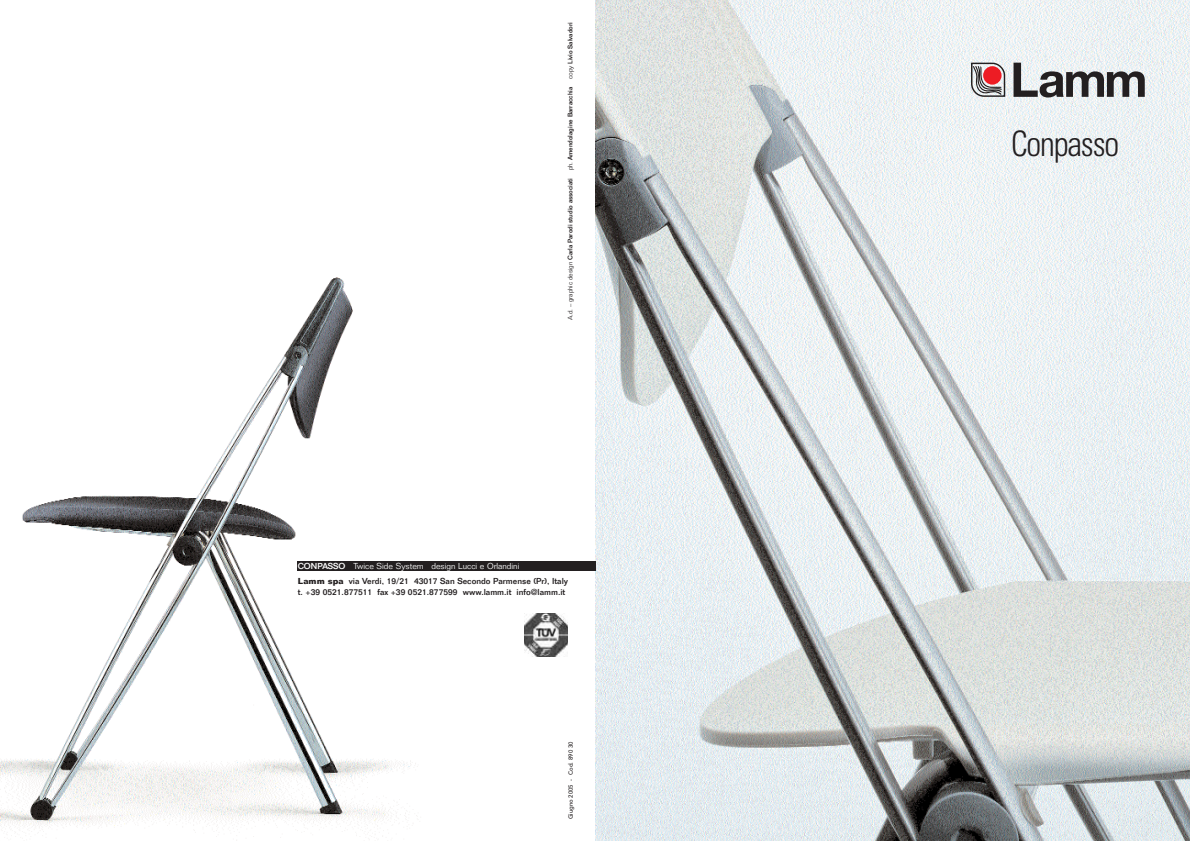
<style>
.page{position:relative;width:1190px;height:841px;background:#fff}
.page>*{position:absolute;margin:0;border:0;box-sizing:border-box;transform-origin:0 0}
.t1{font:300 condensed 35px "Univers";letter-spacing:-.035em;color:#231f20;scale:.95 1}
.t2{font:500 8.5px/15.4px "Folio";color:#231f20}
.t3{font:500 6.5px "Folio";letter-spacing:-.01em;color:#231f20}
.t4{font:500 6px "Avenir";color:#231f20}
.s1{font-weight:300}
.s2{color:#fff}
.s3{font-weight:300;color:#fff}
.s4{font-weight:700}
</style>
<div class="page">
<img style="left:0;top:277px;width:507px;height:564px">
<img style="left:525px;top:614px;width:43px;height:43px">
<img style="left:595px;top:0;width:595px;height:841px">
<div style="left:297px;top:562px;width:298px;height:9px;background:#231f20"></div>
<svg style="left:1014px;top:63px;width:131px;height:35px"></svg>
<svg style="left:970px;top:62px;width:36px;height:36px"></svg>
<p class="t3" style="left:568px;top:320px;width:300px;rotate:-90deg"><span class="s1">A.d. – graphic design</span> Carla Parodi studio associati <span class="s1">ph.</span> Amendolagine Barracchia <span class="s1">copy</span> Livio Salvadori</p>
<p class="t2" style="left:298px;top:559px;width:272px"><span class="s2">CONPASSO</span> <span class="s3">Twice Side System design Lucci e Orlandini<br></span><span class="s4">Lamm spa</span> via Verdi, 19/21 43017 San Secondo Parmense (Pr), Italy</p>
<p class="t2" style="left:298px;top:585px;width:269px">t. +39 0521.877511 fax +39 0521.877599 www.lamm.it info@lamm.it</p>
<p class="t4" style="left:568px;top:819px;width:79px;rotate:-90deg">Giugno 2005 - Cod. 890 30</p>
<h1 class="t1" style="left:1011px;top:130px;width:115px">Conpasso</h1>
</div>
